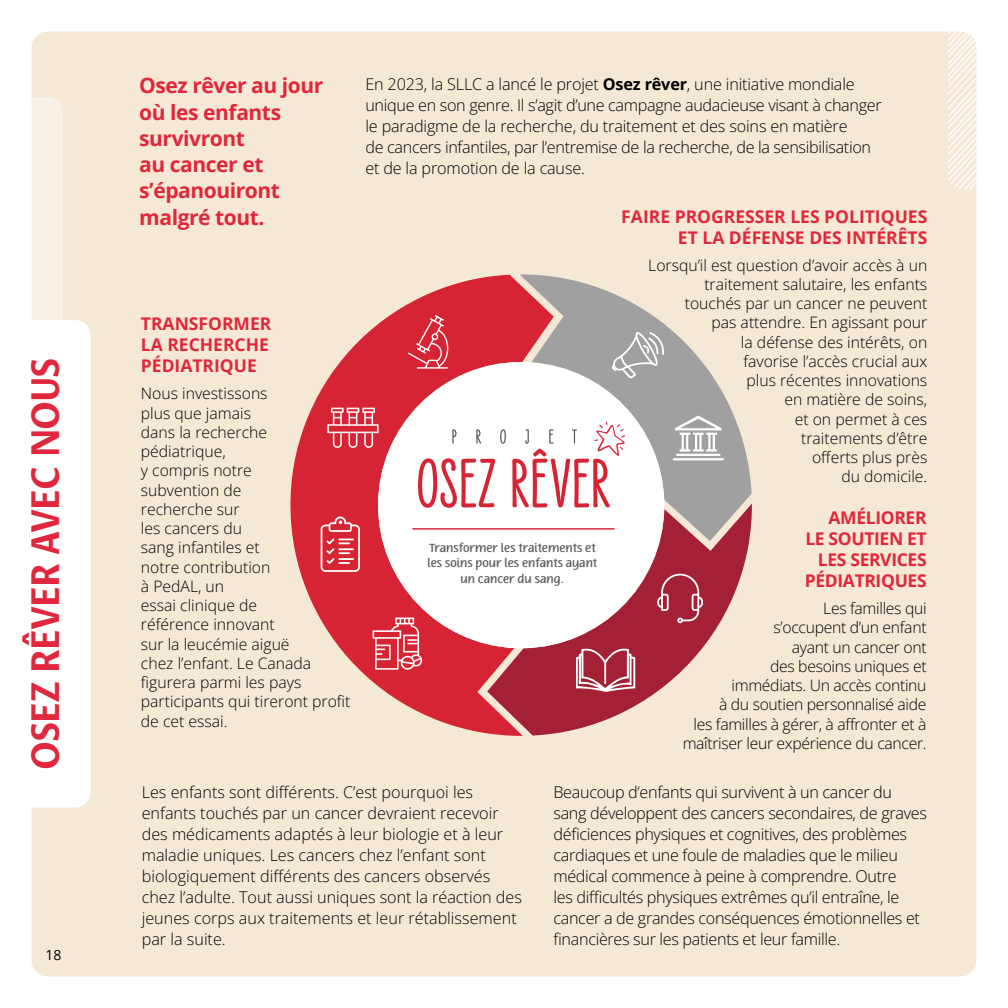
<style>
.page{position:relative;width:1008px;height:1008px;background:#fff}
.page>*{position:absolute;margin:0;border:0;box-sizing:border-box;transform-origin:0 0}
.t1{font:700 38.5px "Proza Libre";letter-spacing:-.03em;color:#e0273c;scale:.88 1}
.t2{font:700 21px/26.2px "Open Sans";letter-spacing:-.02em;color:#e0273c}
.t3{font:700 17.5px/21px "Open Sans";color:#e0273c}
.t4{font:700 17.5px/21px "Open Sans";letter-spacing:-.02em;color:#e0273c;text-align:right}
.t5{font:300 16.1px/21px "Open Sans";letter-spacing:-.02em;color:#000}
.t6{font:300 16.1px/21px "Open Sans";color:#000}
.t7{font:300 15.75px/19.2px "Open Sans";color:#000}
.t8{font:300 15.75px/19.2px "Open Sans";letter-spacing:-.02em;color:#000;text-align:right}
.t9{font:14px "Open Sans";color:#000}
.t10{font:700 11.03px/15.4px "Terfens";color:#5f6062;text-align:center}
.s1{font-weight:700}
</style>
<div class="page">
<div style="left:32px;top:32px;width:944px;height:944px;background:#f5e9d5;border-radius:16px"></div>
<svg style="left:948px;top:31px;width:29px;height:158px"></svg>
<div style="left:0;top:97px;width:63px;height:243px;background:linear-gradient(to right,#fff,#f6edde);border-radius:16px"></div>
<div style="left:0;top:320px;width:91px;height:488px;background:#fff;border-radius:16px"></div>
<svg style="left:290px;top:275px;width:230px;height:459px;fill:#d72435"></svg>
<svg style="left:520px;top:274px;width:232px;height:230px;fill:#a0a0a1"></svg>
<svg style="left:487px;top:504px;width:265px;height:232px;fill:#a32035"></svg>
<svg style="left:378px;top:362px;width:286px;height:286px;background:#eed1d4"></svg>
<svg style="left:408px;top:315px;width:40px;height:54px;background:#dd4857"></svg>
<svg style="left:327px;top:408px;width:52px;height:40px;background:#e15f6c"></svg>
<svg style="left:612px;top:330px;width:54px;height:48px;background:#b0b0b1"></svg>
<svg style="left:673px;top:416px;width:51px;height:44px;background:#bfbfc0"></svg>
<svg style="left:321px;top:517px;width:39px;height:55px;background:#e15b68"></svg>
<svg style="left:373px;top:618px;width:49px;height:52px;background:#e15f6c"></svg>
<svg style="left:576px;top:647px;width:59px;height:45px;background:#be6270"></svg>
<svg style="left:657px;top:574px;width:46px;height:49px;background:#b14254"></svg>
<hr style="left:413px;top:528px;width:201px;height:2px;background:#d72435">
<svg style="left:418px;top:422px;width:207px;height:86px;background:#f5d3d6"></svg>
<h1 class="t1" style="left:22px;top:770px;width:471px;rotate:-90deg">OSEZ RÊVER AVEC NOUS</h1>
<p class="t9" style="left:46px;top:945px;width:18px">18</p>
<h2 class="t2" style="left:139px;top:72px;width:186px">Osez rêver au jour où les enfants survivront<br>au cancer et s’épanouiront malgré tout.</h2>
<p class="t3" style="left:141px;top:313px;width:132px">TRANSFORMER<br>LA RECHERCHE<br>PÉDIATRIQUE</p>
<p class="t7" style="left:141px;top:384px;width:211px">Nous investissons<br>plus que jamais<br>dans la recherche pédiatrique,<br>y compris notre<br>subvention de<br>recherche sur<br>les cancers du<br>sang infantiles et<br>notre contribution<br>à PedAL, un<br>essai clinique de<br>référence innovant<br>sur la leucémie aiguë<br>chez l’enfant. Le Canada figurera parmi les pays participants qui tireront profit de cet essai.</p>
<p class="t5" style="left:365px;top:73px;width:518px">En 2023, la SLLC a lancé le projet <span class="s1">Osez rêver</span>, une initiative mondiale unique en son genre. Il s’agit d’une campagne audacieuse visant à changer le paradigme de la recherche, du traitement et des soins en matière<br>de cancers infantiles, par l’entremise de la recherche, de la sensibilisation et de la promotion de la cause.</p>
<p class="t10" style="left:427px;top:541px;width:171px">Transformer les traitements et les soins pour les enfants ayant un cancer du sang.</p>
<p class="t3" style="left:621px;top:205px;width:308px;text-align:right">FAIRE PROGRESSER LES POLITIQUES<br>ET LA DÉFENSE DES INTÉRÊTS</p>
<p class="t7" style="left:648px;top:255px;width:281px;text-align:right">Lorsqu’il est question d’avoir accès à un traitement salutaire, les enfants touchés par un cancer ne peuvent<br>pas attendre. En agissant pour<br>la défense des intérêts, on<br>favorise l’accès crucial aux<br>plus récentes innovations<br>en matière de soins,<br>et on permet à ces<br>traitements d’être<br>offerts plus près<br>du domicile.</p>
<p class="t4" style="left:805px;top:507px;width:123px">AMÉLIORER<br>LE SOUTIEN ET<br>LES SERVICES<br>PÉDIATRIQUES</p>
<p class="t8" style="left:683px;top:598px;width:245px">Les familles qui<br>s’occupent d’un enfant<br>ayant un cancer ont<br>des besoins uniques et<br>immédiats. Un accès continu<br>à du soutien personnalisé aide<br>les familles à gérer, à affronter et à maîtriser leur expérience du cancer.</p>
<p class="t6" style="left:142px;top:781px;width:382px">Les enfants sont différents. C’est pourquoi les enfants touchés par un cancer devraient recevoir des médicaments adaptés à leur biologie et à leur maladie uniques. Les cancers chez l’enfant sont biologiquement différents des cancers observés chez l’adulte. Tout aussi uniques sont la réaction des jeunes corps aux traitements et leur rétablissement par la suite.</p>
<p class="t5" style="left:553px;top:781px;width:375px">Beaucoup d’enfants qui survivent à un cancer du sang développent des cancers secondaires, de graves déficiences physiques et cognitives, des problèmes cardiaques et une foule de maladies que le milieu médical commence à peine à comprendre. Outre<br>les difficultés physiques extrêmes qu’il entraîne, le cancer a de grandes conséquences émotionnelles et financières sur les patients et leur famille.</p>
</div>
